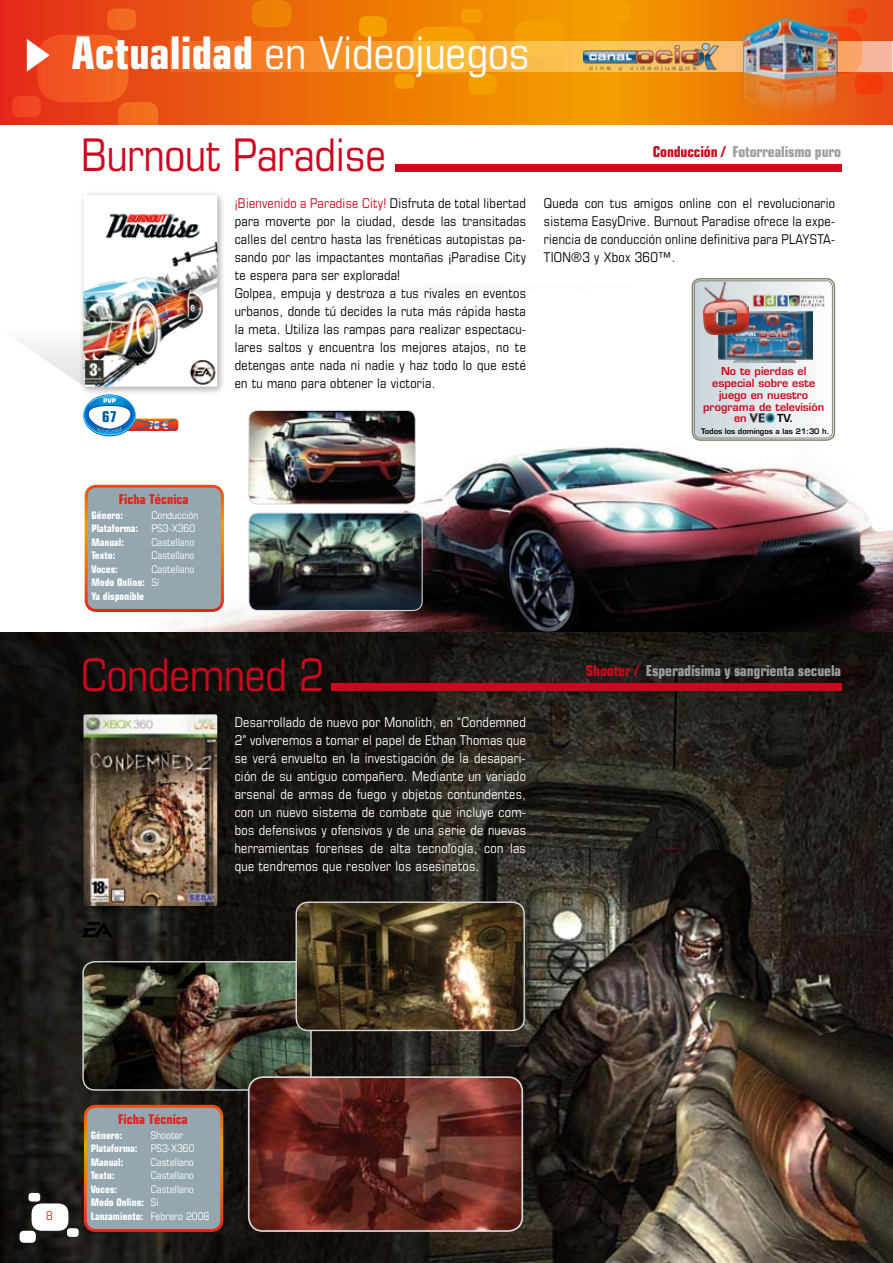
<style>
.page{position:relative;width:893px;height:1263px;background:#fff}
.page>*{position:absolute;margin:0;border:0;box-sizing:border-box;transform-origin:0 0}
.t1{font:condensed 45px "Eurostile";letter-spacing:-.005em;color:#cd071e}
.t2{font:condensed 45px "Eurostile";color:#fff}
.t3{font:700 condensed 15px "Eurostile";letter-spacing:-.01em;color:#9c9d9f}
.t4{font:700 condensed 15px "Eurostile";color:#005d9c}
.t5{font:condensed 13.5px/18px "Eurostile";letter-spacing:.02em;color:#000}
.t6{font:condensed 13.5px/18px "Eurostile";letter-spacing:.02em;color:#fff;text-align:justify}
.t7{font:700 condensed 13.5px "Eurostile";color:#e32219}
.t8{font:condensed 12px "Eurostile";color:#e32219}
.t9{font:700 condensed 10.95px "Eurostile";color:#fff}
.t10{font:600 10.8px "Eurostile";color:#cd071e}
.t11{font:600 10.8px "Eurostile";color:#000}
.t12{font:condensed 10.5px/13.5px "Eurostile";color:#fff}
.t13{font:700 condensed 10.5px/13.5px "Eurostile";color:#fff}
.t14{font:600 7.5px "Eurostile";color:#000}
.s1{font-weight:700}
.s2{color:#cd071e}
.s3{font-family:"Arial";font-stretch:normal}
.s4{font-weight:400}
</style>
<div class="page">
<svg style="left:0;top:0;width:893px;height:124px;background:#ec6d09"></svg>
<div style="left:515px;top:20px;width:50px;height:37px;background:#f49e00;border-radius:15px"></div>
<div style="left:412px;top:27px;width:64px;height:47px;background:#f49e00;border-radius:19px"></div>
<div style="left:395px;top:74px;width:20px;height:15px;background:#f49e00;border-radius:6px"></div>
<div style="left:469px;top:74px;width:28px;height:21px;background:#f49e00;border-radius:8px"></div>
<div style="left:461px;top:9px;width:20px;height:14px;background:#f49e00;border-radius:6px"></div>
<svg style="left:170px;top:42px;width:722px;height:30px;background:#f79e3d"></svg>
<img style="left:583px;top:43px;width:135px;height:28px">
<svg style="left:798px;top:27px;width:64px;height:47px"></svg>
<div style="left:855px;top:74px;width:28px;height:21px;background:#f33b0a;border-radius:8px"></div>
<div style="left:847px;top:9px;width:20px;height:14px;background:#f33e0a;border-radius:6px"></div>
<img style="left:738px;top:15px;width:104px;height:100px">
<div style="left:37px;top:35px;width:91px;height:67px;background:linear-gradient(to right,#f14a23,#f26b1e);border-radius:27px"></div>
<div style="left:12px;top:96px;width:29px;height:21px;background:#f14423;border-radius:8px"></div>
<svg style="left:118px;top:102px;width:40px;height:30px"></svg>
<div style="left:107px;top:9px;width:29px;height:21px;background:#f2681f;border-radius:8px"></div>
<div style="left:599px;top:0;width:31px;height:23px;background:#f49e00;border-radius:9px"></div>
<div style="left:359px;top:16px;width:28px;height:21px;background:#f49e00;border-radius:8px"></div>
<div style="left:252px;top:0;width:39px;height:27px;background:#ee8006;border-radius:11px"></div>
<svg style="left:27px;top:39px;width:23px;height:33px"></svg>
<hr style="left:892px;top:42px;width:1px;height:30px;background:#fbe1d9">
<img style="left:0;top:632px;width:893px;height:631px">
<div style="left:332px;top:683px;width:510px;height:8px;background:#cd071e"></div>
<div style="left:78px;top:709px;width:155px;height:212px;background:#000;opacity:.35"></div>
<img style="left:83px;top:714px;width:134px;height:192px">
<svg style="left:0;top:840px;width:85px;height:66px;background:#181611"></svg>
<img style="left:83px;top:962px;width:227px;height:128px">
<div style="left:82px;top:961px;width:230px;height:130px;border:1px solid #d9dadb;border-radius:12px"></div>
<img style="left:296px;top:902px;width:228px;height:128px">
<div style="left:296px;top:901px;width:229px;height:130px;border:1px solid #d9dadb;border-radius:12px"></div>
<img style="left:249px;top:1077px;width:273px;height:154px">
<div style="left:248px;top:1076px;width:275px;height:156px;border:2px solid #d9dadb;border-radius:14px"></div>
<svg style="left:81px;top:922px;width:32px;height:15px"></svg>
<div style="left:85px;top:1106px;width:137px;height:124px;background:#94a7b0;border-radius:10px"></div>
<div style="left:84px;top:1105px;width:139px;height:127px;border:3px solid #fff;border-radius:10px"></div>
<img style="left:138px;top:286px;width:755px;height:345px">
<div style="left:395px;top:164px;width:447px;height:7px;background:#cd071e"></div>
<div style="left:78px;top:190px;width:155px;height:212px;background:#000;opacity:.35"></div>
<img style="left:83px;top:195px;width:134px;height:192px">
<svg style="left:23px;top:321px;width:62px;height:66px"></svg>
<img style="left:249px;top:410px;width:166px;height:94px">
<div style="left:248px;top:410px;width:168px;height:95px;border:1px solid #d9dadb;border-radius:9px"></div>
<img style="left:249px;top:513px;width:173px;height:97px">
<div style="left:248px;top:512px;width:175px;height:99px;border:1px solid #d9dadb;border-radius:9px"></div>
<svg style="left:793px;top:542px;width:32px;height:16px"></svg>
<svg style="left:693px;top:280px;width:141px;height:159px"></svg>
<div style="left:692px;top:278px;width:143px;height:163px;border:2px solid #878572;border-radius:8px"></div>
<div style="left:694px;top:281px;width:139px;height:157px;border:1px solid #878572;border-radius:6px"></div>
<img style="left:718px;top:311px;width:94px;height:51px">
<img style="left:703px;top:283px;width:46px;height:51px">
<img style="left:749px;top:413px;width:26px;height:9px">
<img style="left:753px;top:294px;width:72px;height:14px">
<div style="left:86px;top:486px;width:136px;height:124px;background:#94a7b0;border-radius:10px"></div>
<div style="left:85px;top:485px;width:139px;height:127px;border:3px solid #fff;border-radius:10px"></div>
<div style="left:111px;top:417px;width:69px;height:15px;border:1px solid #fff;border-radius:4px"></div>
<svg style="left:84px;top:395px;width:95px;height:40px"></svg>
<div style="left:32px;top:1203px;width:36px;height:28px;background:#fff;border-radius:11px"></div>
<div style="left:67px;top:1228px;width:12px;height:9px;background:#fff;border-radius:3px"></div>
<div style="left:20px;top:1231px;width:16px;height:12px;background:#fff;border-radius:5px"></div>
<div style="left:29px;top:1193px;width:11px;height:8px;background:#fff;border-radius:3px"></div>
<h1 class="t2" style="left:71px;top:26px;width:460px"><span class="s1">Actualidad</span> en Videojuegos</h1>
<h1 class="t1" style="left:81px;top:128px;width:306px">Burnout Paradise</h1>
<p class="t3" style="left:653px;top:143px;width:190px"><span class="s2">Conducción /</span> Fotorrealismo puro</p>
<p class="t5" style="left:235px;top:194px;width:293px"><span class="s2">¡Bienvenido a Paradise City!</span> Disfruta de total libertad para moverte por la ciudad, desde las transitadas calles del centro hasta las frenéticas autopistas pa&shy;sando por las impactantes montañas ¡Paradise City te espera para ser explorada!<br>Golpea, empuja y destroza a tus rivales en eventos urbanos, donde tú decides la ruta más rápida hasta la meta. Utiliza las rampas para realizar espectacu&shy;lares saltos y encuentra los mejores atajos, no te detengas ante nada ni nadie y haz todo lo que esté en tu mano para obtener la victoria.</p>
<p class="t5" style="left:544px;top:193px;width:293px;text-align:justify">Queda con tus amigos online con el revolucionario sistema EasyDrive. Burnout Paradise ofrece la expe&shy;riencia de conducción online definitiva para PLAYSTA-TION®3 y Xbox 360™.</p>
<p class="t10" style="left:721px;top:365px;width:87px">No te pierdas el</p>
<p class="t10" style="left:712px;top:376px;width:104px">especial sobre este</p>
<p class="t10" style="left:719px;top:388px;width:90px">juego en nuestro</p>
<p class="t10" style="left:703px;top:400px;width:123px">programa de televisión</p>
<p class="t10" style="left:734px;top:412px;width:14px">en</p>
<p class="t11" style="left:777px;top:412px;width:18px">TV.</p>
<p class="t14" style="left:701px;top:427px;width:130px">Todos los domingos a las 21:30 h.</p>
<p class="t4" style="left:102px;top:408px;width:16px">67</p>
<p class="t9" style="left:149px;top:418px;width:21px">70 <span class="s3">€</span></p>
<p class="t7" style="left:119px;top:491px;width:71px">Ficha Técnica</p>
<p class="t13" style="left:91px;top:508px;width:33px">Género:</p>
<p class="t12" style="left:151px;top:508px;width:48px">Conducción</p>
<p class="t13" style="left:91px;top:521px;width:48px">Plataforma:</p>
<p class="t12" style="left:151px;top:521px;width:45px">PS3-X360</p>
<p class="t13" style="left:91px;top:535px;width:34px">Manual:</p>
<p class="t12" style="left:151px;top:535px;width:44px">Castellano</p>
<p class="t13" style="left:91px;top:548px;width:25px">Texto:</p>
<p class="t12" style="left:151px;top:548px;width:44px">Castellano</p>
<p class="t13" style="left:91px;top:562px;width:28px">Voces:</p>
<p class="t13" style="left:91px;top:562px;width:104px;text-indent:60px"><span class="s4">Castellano<br></span>Modo Online: <span class="s4">Sí<br></span>Ya disponible</p>
<h1 class="t1" style="left:81px;top:647px;width:244px">Condemned 2</h1>
<p class="t3" style="left:586px;top:662px;width:257px"><span class="s2">Shooter /</span> Esperadísima y sangrienta secuela</p>
<p class="t6" style="left:235px;top:713px;width:293px">Desarrollado de nuevo por Monolith, en “Condemned 2” volveremos a tomar el papel de Ethan Thomas que se verá envuelto en la investigación de la desapari&shy;ción de su antiguo compañero. Mediante un variado arsenal de armas de fuego y objetos contundentes, con un nuevo sistema de combate que incluye com&shy;bos defensivos y ofensivos y de una serie de nuevas herramientas forenses de alta tecnología, con las que tendremos que resolver los asesinatos.</p>
<p class="t8" style="left:46px;top:1209px;width:8px">8</p>
<p class="t7" style="left:118px;top:1111px;width:71px">Ficha Técnica</p>
<p class="t13" style="left:91px;top:1128px;width:33px">Género:</p>
<p class="t12" style="left:151px;top:1128px;width:34px">Shooter</p>
<p class="t13" style="left:91px;top:1141px;width:48px">Plataforma:</p>
<p class="t12" style="left:151px;top:1141px;width:45px">PS3-X360</p>
<p class="t13" style="left:91px;top:1155px;width:34px">Manual:</p>
<p class="t12" style="left:151px;top:1155px;width:44px">Castellano</p>
<p class="t13" style="left:91px;top:1168px;width:25px">Texto:</p>
<p class="t12" style="left:151px;top:1168px;width:44px">Castellano</p>
<p class="t13" style="left:91px;top:1182px;width:28px">Voces:</p>
<p class="t12" style="left:91px;top:1182px;width:120px;text-indent:60px">Castellano<br><span class="s1">Modo Online:</span> Sí<br><span class="s1">Lanzamiento:</span> Febrero 2008</p>
</div>
